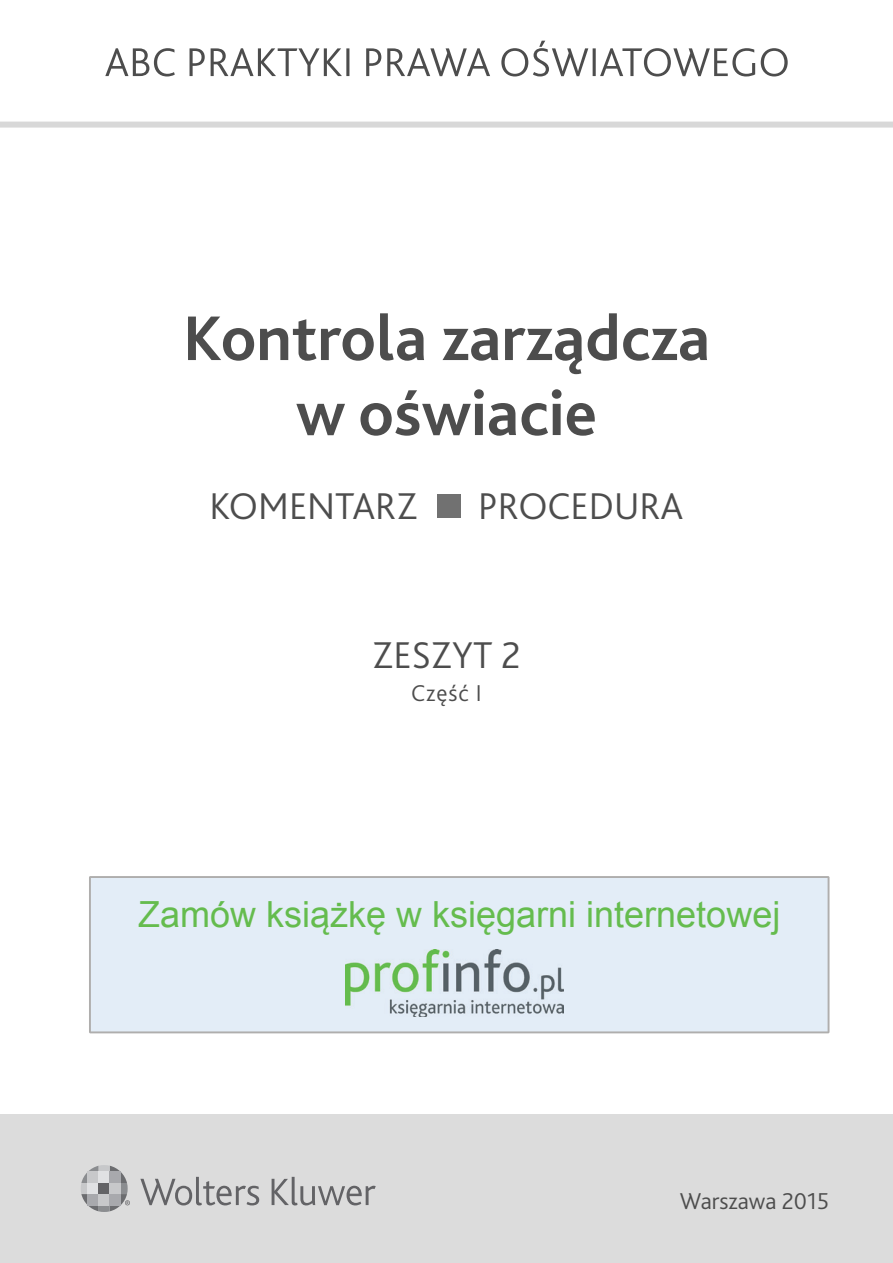
<style>
.page{position:relative;width:893px;height:1263px;background:#fff}
.page>*{position:absolute;margin:0;border:0;box-sizing:border-box;transform-origin:0 0}
.t1{font:700 66px/75px "Bliss 2";color:#4d4d4d;text-align:center}
.t2{font:300 39px "Bliss 2";color:#4d4d4d}
.t3{font:36px "Arial";color:#65bc4e}
.t4{font:300 24px "Bliss 2";color:#4d4d4d}
.s1{font-family:"Arial Narrow";font-weight:400;font-size:51px;color:#717171}
</style>
<div class="page">
<div style="left:0;top:1114px;width:893px;height:149px;background:#dcdcdc"></div>
<div style="left:0;top:122px;width:893px;height:6px;background:#d8d8d8"></div>
<svg style="left:105px;top:41px;width:683px;height:35px"></svg>
<svg style="left:140px;top:1177px;width:119px;height:28px"></svg>
<svg style="left:272px;top:1177px;width:104px;height:28px"></svg>
<svg style="left:81px;top:1165px;width:49px;height:47px"></svg>
<div style="left:88px;top:1172px;width:11px;height:11px;background:#c7c8ca"></div>
<div style="left:88px;top:1183px;width:11px;height:11px;background:#e0e1e3"></div>
<div style="left:88px;top:1194px;width:11px;height:11px;background:#a8a9ad"></div>
<div style="left:99px;top:1172px;width:11px;height:11px;background:#e0e1e3"></div>
<div style="left:99px;top:1183px;width:11px;height:11px;background:#636366"></div>
<div style="left:99px;top:1194px;width:11px;height:11px;background:#c7c8ca"></div>
<div style="left:110px;top:1172px;width:11px;height:11px;background:#a8a9ad"></div>
<div style="left:110px;top:1183px;width:11px;height:11px;background:#c7c8ca"></div>
<div style="left:110px;top:1194px;width:11px;height:11px;background:#a8a9ad"></div>
<div style="left:89px;top:876px;width:740px;height:157px;background:#e3edf7"></div>
<div style="left:101px;top:900px;width:716px;height:47px;background:#e3edf7"></div>
<div style="left:345px;top:949px;width:228px;height:71px;background:#e3edf7"></div>
<img style="left:345px;top:949px;width:219px;height:68px">
<h1 class="t1" style="left:183px;top:307px;width:529px">Kontrola zarządcza w oświacie</h1>
<p class="t2" style="left:210px;top:491px;width:475px">KOMENTARZ <span class="s1">■</span> PROCEDURA</p>
<p class="t2" style="left:372px;top:640px;width:150px">ZESZYT 2</p>
<p class="t4" style="left:411px;top:683px;width:72px">Część I</p>
<p class="t3" style="left:138px;top:890px;width:644px">Zamów książkę w księgarni internetowej</p>
<p class="t4" style="left:680px;top:1191px;width:151px">Warszawa 2015</p>
</div>
